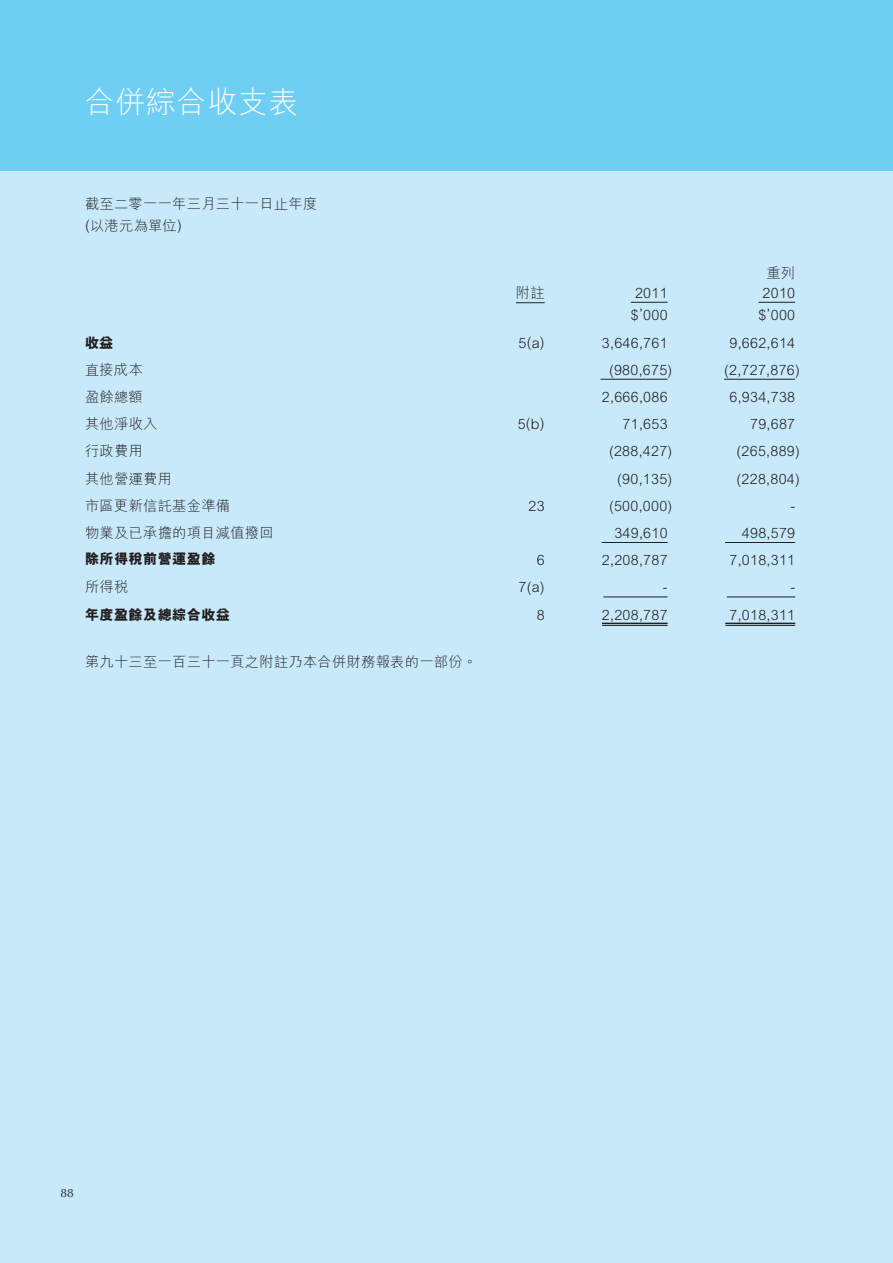
<style>
.page{position:relative;width:893px;height:1263px;background:#fff}
.page>*{position:absolute;margin:0;border:0;box-sizing:border-box;transform-origin:0 0}
.t1{font:300 30px "M Hei HK";letter-spacing:.02em;color:#fff}
.t2{font:300 14.25px/22.5px "M Hei HK";letter-spacing:.02em;color:#231f20}
.t3{font:800 14.25px "M Hei HK";letter-spacing:.02em;color:#231f20}
.t4{font:12px "Optima";color:#231f20}
</style>
<div class="page">
<div style="left:0;top:170px;width:893px;height:1093px;background:#c7e9fa"></div>
<div style="left:0;top:0;width:893px;height:170px;background:#6fcef4"></div>
<svg style="left:516px;top:302px;width:29px;height:1px"></svg>
<hr style="left:631px;top:302px;width:37px;height:1px;background:#231f20">
<hr style="left:758px;top:302px;width:37px;height:1px;background:#231f20">
<hr style="left:600px;top:379px;width:67px;height:1px;background:#231f20">
<hr style="left:724px;top:379px;width:71px;height:1px;background:#231f20">
<hr style="left:602px;top:542px;width:66px;height:1px;background:#231f20">
<hr style="left:725px;top:542px;width:70px;height:1px;background:#231f20">
<hr style="left:603px;top:597px;width:65px;height:1px;background:#231f20">
<hr style="left:727px;top:597px;width:68px;height:1px;background:#231f20">
<hr style="left:602px;top:623px;width:66px;height:1px;background:#231f20">
<hr style="left:602px;top:625px;width:66px;height:1px;background:#231f20">
<hr style="left:725px;top:623px;width:70px;height:1px;background:#231f20">
<hr style="left:725px;top:625px;width:70px;height:1px;background:#231f20">
<h1 class="t1" style="left:85px;top:81px;width:215px">合併綜合收支表</h1>
<p class="t2" style="left:85px;top:192px;width:234px">截至二零一一年三月三十一日止年度(以港元為單位)</p>
<p class="t2" style="left:516px;top:281px;width:30px">附註</p>
<p class="t2" style="left:631px;top:281px;width:38px">2011 $ 000</p>
<p class="t2" style="left:639px;top:293px;width:5px">,</p>
<p class="t2" style="left:763px;top:263px;width:34px;line-height:19.5px">重列<br>2010</p>
<p class="t2" style="left:758px;top:303px;width:38px">$ 000</p>
<p class="t2" style="left:767px;top:293px;width:5px">,</p>
<p class="t3" style="left:85px;top:333px;width:30px">收益</p>
<p class="t2" style="left:518px;top:330px;width:28px">5(a)</p>
<p class="t2" style="left:602px;top:330px;width:67px">3,646,761</p>
<p class="t2" style="left:729px;top:330px;width:67px">9,662,614</p>
<p class="t2" style="left:85px;top:358px;width:59px">直接成本</p>
<p class="t2" style="left:609px;top:358px;width:65px">(980,675)</p>
<p class="t2" style="left:724px;top:358px;width:77px">(2,727,876)</p>
<p class="t2" style="left:85px;top:385px;width:59px">盈餘總額</p>
<p class="t2" style="left:602px;top:385px;width:67px">2,666,086</p>
<p class="t2" style="left:729px;top:385px;width:67px">6,934,738</p>
<p class="t2" style="left:85px;top:412px;width:74px">其他淨收入</p>
<p class="t2" style="left:518px;top:412px;width:28px">5(b)</p>
<p class="t2" style="left:623px;top:412px;width:47px">71,653</p>
<p class="t2" style="left:750px;top:412px;width:47px">79,687</p>
<p class="t2" style="left:85px;top:439px;width:59px">行政費用</p>
<p class="t2" style="left:609px;top:439px;width:65px">(288,427)</p>
<p class="t2" style="left:737px;top:439px;width:65px">(265,889)</p>
<p class="t2" style="left:85px;top:467px;width:88px">其他營運費用</p>
<p class="t2" style="left:617px;top:467px;width:57px">(90,135)</p>
<p class="t2" style="left:737px;top:467px;width:65px">(228,804)</p>
<p class="t2" style="left:85px;top:494px;width:147px">市區更新信託基金準備</p>
<p class="t2" style="left:529px;top:494px;width:18px">23</p>
<p class="t2" style="left:609px;top:494px;width:65px">(500,000)</p>
<p class="t2" style="left:790px;top:494px;width:6px">-</p>
<p class="t2" style="left:85px;top:521px;width:190px">物業及已承擔的項目減值撥回</p>
<p class="t2" style="left:614px;top:521px;width:55px">349,610</p>
<p class="t2" style="left:742px;top:521px;width:55px">498,579</p>
<p class="t3" style="left:85px;top:549px;width:132px">除所得稅前營運盈餘</p>
<p class="t2" style="left:537px;top:548px;width:9px">6</p>
<p class="t2" style="left:602px;top:548px;width:67px">2,208,787</p>
<p class="t2" style="left:729px;top:548px;width:67px">7,018,311</p>
<p class="t2" style="left:85px;top:575px;width:45px">所得稅</p>
<p class="t2" style="left:518px;top:575px;width:28px">7(a)</p>
<p class="t2" style="left:663px;top:575px;width:6px">-</p>
<p class="t2" style="left:790px;top:575px;width:6px">-</p>
<p class="t3" style="left:85px;top:605px;width:147px">年度盈餘及總綜合收益</p>
<p class="t2" style="left:537px;top:603px;width:9px">8</p>
<p class="t2" style="left:602px;top:603px;width:67px">2,208,787</p>
<p class="t2" style="left:729px;top:603px;width:67px">7,018,311</p>
<p class="t2" style="left:85px;top:650px;width:394px">第九十三至一百三十一頁之附註乃本合併財務報表的一部份。</p>
<p class="t4" style="left:61px;top:1186px;width:15px">88</p>
</div>
